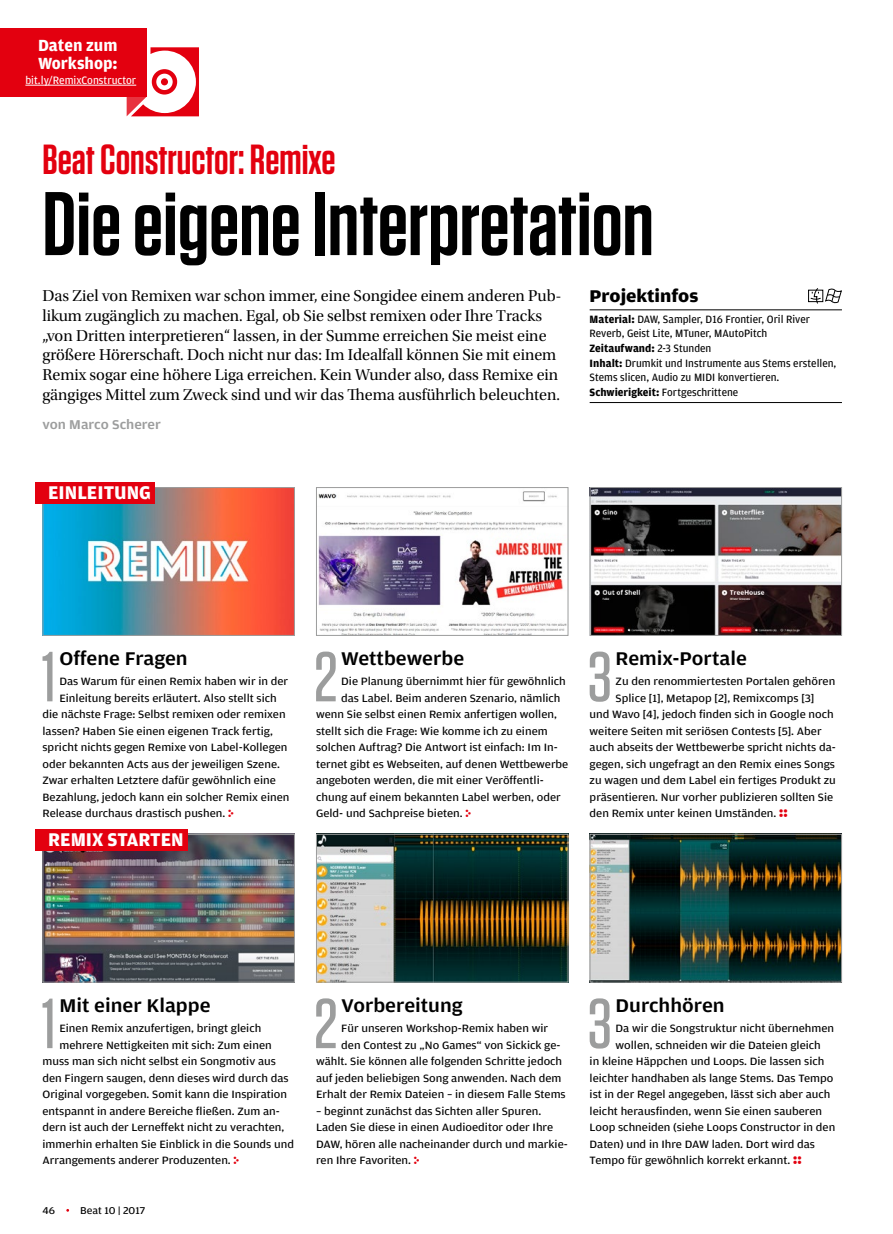
<style>
.page{position:relative;width:893px;height:1234px;background:#fff}
.page>*{position:absolute;margin:0;border:0;box-sizing:border-box;transform-origin:0 0}
.t1{font:600 90px "Tungsten";color:#000}
.t2{font:500 70.35px "Tungsten";color:#9c9d9d}
.t3{font:600 42px "Tungsten";color:#e3000f}
.t4{font:500 19.5px "Amplitude Wide";color:#000}
.t5{font:700 19.5px "Amplitude";color:#fff}
.t6{font:700 18px "Amplitude Wide";color:#000}
.t7{font:700 17.1px/17.1px "Amplitude";color:#fff}
.t8{font:16.5px/19.8px "Utopia Std Subh";color:#000}
.t9{font:500 13.5px "Amplitude Wide";color:#9c9d9d}
.t10{font:11.4px "Amplitude";color:#fff}
.t11{font:11.25px/16.5px "Amplitude Wide";color:#000}
.t12{font:11.25px/14.7px "Amplitude";color:#000}
.t13{font:10.5px "Amplitude Wide";color:#000}
.s1{font-weight:700}
.s2{font-family:"Click Bits Arrows 2";color:#e3000f}
.s3{font-family:"Click Bits Icons 3";color:#e3000f}
</style>
<div class="page">
<img style="left:45px;top:489px;width:248px;height:144px">
<div style="left:43px;top:487px;width:252px;height:148px;border:1px solid #9c9d9d"></div>
<img style="left:45px;top:835px;width:248px;height:145px">
<div style="left:43px;top:833px;width:252px;height:149px;border:1px solid #9c9d9d"></div>
<img style="left:318px;top:491px;width:248px;height:141px">
<div style="left:316px;top:487px;width:252px;height:148px;border:1px solid #9c9d9d"></div>
<img style="left:318px;top:835px;width:248px;height:145px">
<div style="left:316px;top:833px;width:252px;height:149px;border:1px solid #9c9d9d"></div>
<img style="left:592px;top:489px;width:248px;height:144px">
<div style="left:590px;top:487px;width:252px;height:148px;border:1px solid #9c9d9d"></div>
<img style="left:592px;top:835px;width:248px;height:145px">
<div style="left:590px;top:833px;width:252px;height:149px;border:1px solid #9c9d9d"></div>
<hr style="left:590px;top:309px;width:252px;height:1px;background:#000">
<hr style="left:590px;top:402px;width:252px;height:1px;background:#000">
<div style="left:808px;top:290px;width:15px;height:12px;border:1px solid #000"></div>
<svg style="left:810px;top:288px;width:32px;height:16px"></svg>
<div style="left:35px;top:482px;width:120px;height:21px;background:#e3000f"></div>
<div style="left:35px;top:829px;width:153px;height:21px;background:#e3000f"></div>
<svg style="left:127px;top:28px;width:72px;height:88px"></svg>
<div style="left:0;top:28px;width:146px;height:69px;background:#e3000f"></div>
<hr style="left:25px;top:85px;width:111px;height:1px;background:#fff">
<h3 class="t7" style="left:38px;top:37px;width:81px">Daten zum<br>Workshop:</h3>
<p class="t10" style="left:25px;top:73px;width:112px">bit.ly/RemixConstructor</p>
<h3 class="t3" style="left:43px;top:137px;width:295px">Beat Constructor: Remixe</h3>
<h1 class="t1" style="left:43px;top:176px;width:613px">Die eigene Interpretation</h1>
<p class="t8" style="left:43px;top:286px;width:520px">Das Ziel von Remixen war schon immer, eine Songidee einem anderen Pub&shy;likum zugänglich zu machen. Egal, ob Sie selbst remixen oder Ihre Tracks „von Dritten interpretieren“ lassen, in der Summe erreichen Sie meist eine größere Hörerschaft. Doch nicht nur das: Im Idealfall können Sie mit einem Remix sogar eine höhere Liga erreichen. Kein Wunder also, dass Remixe ein gängiges Mittel zum Zweck sind und wir das Thema ausführlich beleuchten.</p>
<p class="t9" style="left:43px;top:417px;width:120px">von Marco Scherer</p>
<h3 class="t6" style="left:590px;top:286px;width:110px">Projektinfos</h3>
<p class="t12" style="left:590px;top:312px;width:248px"><span class="s1">Material:</span> DAW, Sampler, D16 Frontier, Oril River Reverb, Geist Lite, MTuner, MAutoPitch<br><span class="s1">Zeitaufwand:</span> 2-3 Stunden<br><span class="s1">Inhalt:</span> Drumkit und Instrumente aus Stems erstellen, Stems slicen, Audio zu MIDI konvertieren.<br><span class="s1">Schwierigkeit:</span> Fortgeschrittene</p>
<h3 class="t5" style="left:48px;top:482px;width:104px">EINLEITUNG</h3>
<h2 class="t2" style="left:42px;top:640px;width:15px">1</h2>
<h3 class="t4" style="left:59px;top:647px;width:130px">Offene Fragen</h3>
<p class="t11" style="left:59px;top:673px;width:230px">Das Warum für einen Remix haben wir in der</p>
<p class="t11" style="left:59px;top:689px;width:219px">Einleitung bereits erläutert. Also stellt sich</p>
<p class="t11" style="left:43px;top:706px;width:245px">die nächste Frage: Selbst remixen oder remixen</p>
<p class="t11" style="left:43px;top:722px;width:232px">lassen? Haben Sie einen eigenen Track fertig,</p>
<p class="t11" style="left:43px;top:739px;width:246px">spricht nichts gegen Remixe von Label-Kollegen</p>
<p class="t11" style="left:43px;top:755px;width:239px">oder bekannten Acts aus der jeweiligen Szene.</p>
<p class="t11" style="left:43px;top:772px;width:235px">Zwar erhalten Letztere dafür gewöhnlich eine</p>
<p class="t11" style="left:43px;top:788px;width:248px">Bezahlung, jedoch kann ein solcher Remix einen</p>
<p class="t11" style="left:43px;top:805px;width:193px">Release durchaus drastisch pushen. <span class="s2">1</span></p>
<h3 class="t5" style="left:48px;top:828px;width:137px">REMIX STARTEN</h3>
<h2 class="t2" style="left:314px;top:640px;width:25px">2</h2>
<h3 class="t4" style="left:341px;top:647px;width:124px">Wettbewerbe</h3>
<p class="t11" style="left:341px;top:673px;width:226px">Die Planung übernimmt hier für gewöhnlich</p>
<p class="t11" style="left:341px;top:689px;width:221px">das Label. Beim anderen Szenario, nämlich</p>
<p class="t11" style="left:316px;top:706px;width:242px">wenn Sie selbst einen Remix anfertigen wollen,</p>
<p class="t11" style="left:316px;top:722px;width:233px">stellt sich die Frage: Wie komme ich zu einem</p>
<p class="t11" style="left:316px;top:739px;width:243px">solchen Auftrag? Die Antwort ist einfach: Im In-</p>
<p class="t11" style="left:316px;top:755px;width:254px">ternet gibt es Webseiten, auf denen Wettbewerbe</p>
<p class="t11" style="left:316px;top:772px;width:229px">angeboten werden, die mit einer Veröffentli-</p>
<p class="t11" style="left:316px;top:788px;width:246px">chung auf einem bekannten Label werben, oder</p>
<p class="t11" style="left:316px;top:805px;width:157px">Geld- und Sachpreise bieten. <span class="s2">1</span></p>
<h2 class="t2" style="left:588px;top:640px;width:26px">3</h2>
<h3 class="t4" style="left:616px;top:647px;width:133px">Remix-Portale</h3>
<p class="t11" style="left:616px;top:673px;width:221px">Zu den renommiertesten Portalen gehören</p>
<p class="t11" style="left:616px;top:689px;width:200px">Splice [1], Metapop [2], Remixcomps [3]</p>
<p class="t11" style="left:590px;top:706px;width:246px">und Wavo [4], jedoch finden sich in Google noch</p>
<p class="t11" style="left:590px;top:722px;width:233px">weitere Seiten mit seriösen Contests [5]. Aber</p>
<p class="t11" style="left:590px;top:739px;width:248px">auch abseits der Wettbewerbe spricht nichts da-</p>
<p class="t11" style="left:590px;top:755px;width:247px">gegen, sich ungefragt an den Remix eines Songs</p>
<p class="t11" style="left:590px;top:772px;width:248px">zu wagen und dem Label ein fertiges Produkt zu</p>
<p class="t11" style="left:590px;top:788px;width:245px">präsentieren. Nur vorher publizieren sollten Sie</p>
<p class="t11" style="left:590px;top:805px;width:200px">den Remix unter keinen Umständen. <span class="s3">r</span></p>
<h2 class="t2" style="left:42px;top:986px;width:15px">1</h2>
<h3 class="t4" style="left:59px;top:994px;width:153px">Mit einer Klappe</h3>
<p class="t11" style="left:59px;top:1019px;width:203px">Einen Remix anzufertigen, bringt gleich</p>
<p class="t11" style="left:59px;top:1036px;width:214px">mehrere Nettigkeiten mit sich: Zum einen</p>
<p class="t11" style="left:43px;top:1052px;width:235px">muss man sich nicht selbst ein Songmotiv aus</p>
<p class="t11" style="left:43px;top:1069px;width:248px">den Fingern saugen, denn dieses wird durch das</p>
<p class="t11" style="left:43px;top:1085px;width:246px">Original vorgegeben. Somit kann die Inspiration</p>
<p class="t11" style="left:43px;top:1102px;width:239px">entspannt in andere Bereiche fließen. Zum an-</p>
<p class="t11" style="left:43px;top:1118px;width:243px">dern ist auch der Lerneffekt nicht zu verachten,</p>
<p class="t11" style="left:43px;top:1135px;width:253px">immerhin erhalten Sie Einblick in die Sounds und</p>
<p class="t11" style="left:43px;top:1151px;width:199px">Arrangements anderer Produzenten. <span class="s2">1</span></p>
<p class="t13" style="left:43px;top:1204px;width:14px">46</p>
<p class="t13" style="left:80px;top:1204px;width:66px">Beat 10 | 2017</p>
<h2 class="t2" style="left:314px;top:986px;width:25px">2</h2>
<h3 class="t4" style="left:341px;top:994px;width:123px">Vorbereitung</h3>
<p class="t11" style="left:341px;top:1019px;width:208px">Für unseren Workshop-Remix haben wir</p>
<p class="t11" style="left:341px;top:1036px;width:221px">den Contest zu „No Games“ von Sickick ge-</p>
<p class="t11" style="left:316px;top:1052px;width:248px">wählt. Sie können alle folgenden Schritte jedoch</p>
<p class="t11" style="left:316px;top:1069px;width:247px">auf jeden beliebigen Song anwenden. Nach dem</p>
<p class="t11" style="left:316px;top:1085px;width:251px">Erhalt der Remix Dateien – in diesem Falle Stems</p>
<p class="t11" style="left:316px;top:1102px;width:253px">– beginnt zunächst das Sichten aller Spuren.<br>Laden Sie diese in einen Audioeditor oder Ihre DAW, hören alle nacheinander durch und markie&shy;ren Ihre Favoriten. <span class="s2">1</span></p>
<h2 class="t2" style="left:588px;top:986px;width:26px">3</h2>
<h3 class="t4" style="left:616px;top:994px;width:111px">Durchhören</h3>
<p class="t11" style="left:616px;top:1019px;width:220px">Da wir die Songstruktur nicht übernehmen</p>
<p class="t11" style="left:616px;top:1036px;width:207px">wollen, schneiden wir die Dateien gleich</p>
<p class="t11" style="left:590px;top:1052px;width:236px">in kleine Häppchen und Loops. Die lassen sich</p>
<p class="t11" style="left:590px;top:1069px;width:245px">leichter handhaben als lange Stems. Das Tempo</p>
<p class="t11" style="left:590px;top:1085px;width:242px">ist in der Regel angegeben, lässt sich aber auch</p>
<p class="t11" style="left:590px;top:1102px;width:234px">leicht herausfinden, wenn Sie einen sauberen</p>
<p class="t11" style="left:590px;top:1118px;width:247px">Loop schneiden (siehe Loops Constructor in den</p>
<p class="t11" style="left:590px;top:1135px;width:227px">Daten) und in Ihre DAW laden. Dort wird das</p>
<p class="t11" style="left:590px;top:1151px;width:214px">Tempo für gewöhnlich korrekt erkannt. <span class="s3">r</span></p>
</div>
